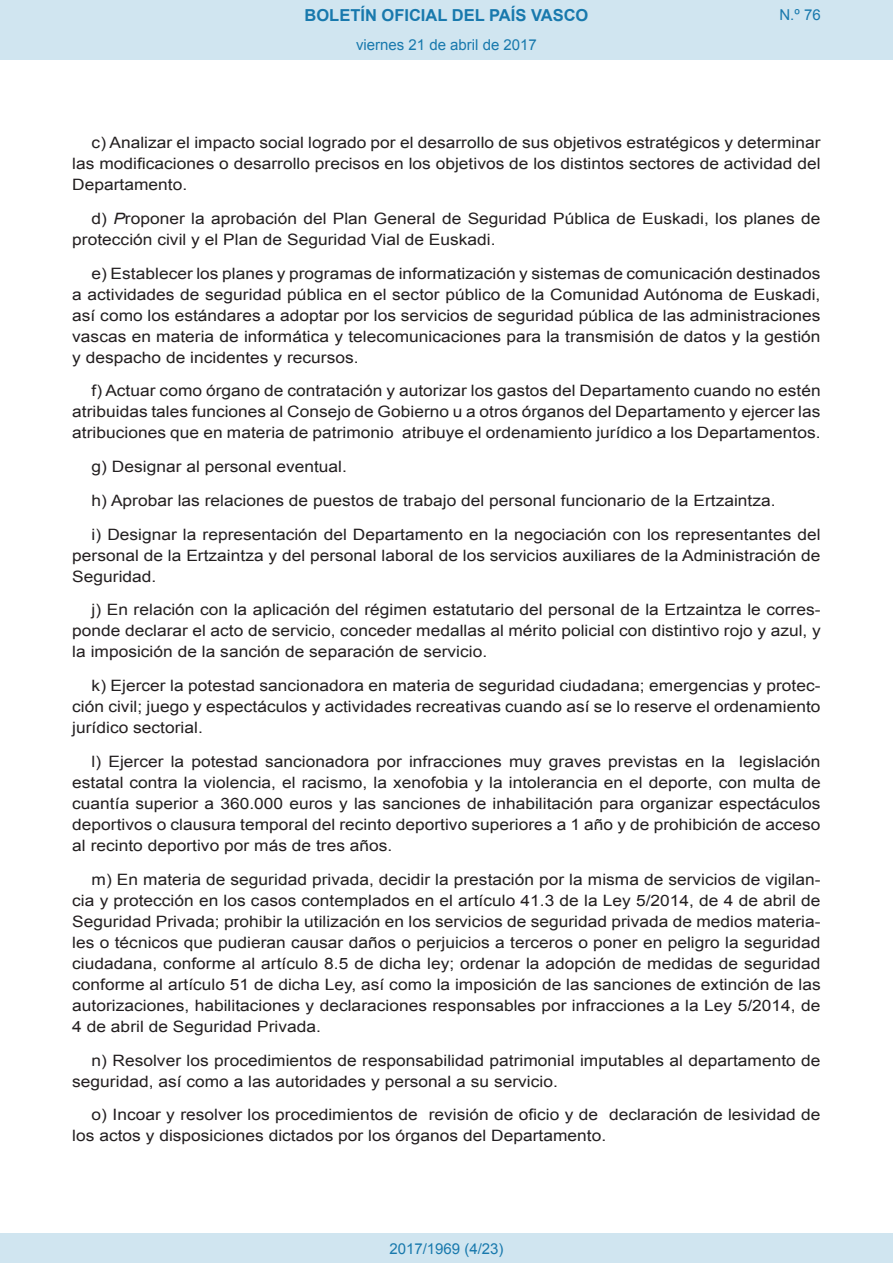
<style>
.page{position:relative;width:893px;height:1263px;background:#fff}
.page>*{position:absolute;margin:0;border:0;box-sizing:border-box;transform-origin:0 0}
.t1{font:700 16.5px "Arial";color:#1879ad}
.BOPVDetalle{font:15.6px/21px "Arial";color:#231f20;text-align:justify;scale:1.11 1}
.Paginacion_Centro{font:15px "Arial";color:#1879ad}
.s1{font-style:italic}
</style>
<div class="page">
<div style="left:0;top:0;width:893px;height:60px;background:#d0e5f0"></div>
<div style="left:0;top:1233px;width:893px;height:30px;background:#d0e5f0"></div>
<p class="t1" style="left:305px;top:4px;width:285px">BOLETÍN OFICIAL DEL PAÍS VASCO</p>
<p class="Paginacion_Centro" style="left:356px;top:35px;width:182px">viernes 21 de abril de 2017</p>
<p class="Paginacion_Centro" style="left:779px;top:5px;width:43px">N.º 76</p>
<p class="BOPVDetalle" style="left:72px;top:132px;width:676px;text-indent:19px">c) Analizar el impacto social logrado por el desarrollo de sus objetivos estratégicos y determinar las modificaciones o desarrollo precisos en los objetivos de los distintos sectores de actividad del Departamento.</p>
<p class="BOPVDetalle" style="left:72px;top:208px;width:676px;text-indent:19px">d) <span class="s1">P</span>roponer la aprobación del Plan General de Seguridad Pública de Euskadi, los planes de protección civil y el Plan de Seguridad Vial de Euskadi.</p>
<p class="BOPVDetalle" style="left:72px;top:263px;width:676px;text-indent:19px">e) Establecer los planes y programas de informatización y sistemas de comunicación destinados a actividades de seguridad pública en el sector público de la Comunidad Autónoma de Euskadi, así como los estándares a adoptar por los servicios de seguridad pública de las administraciones vascas en materia de informática y telecomunicaciones para la transmisión de datos y la gestión y despacho de incidentes y recursos.</p>
<p class="BOPVDetalle" style="left:72px;top:381px;width:676px;text-indent:19px">f) Actuar como órgano de contratación y autorizar los gastos del Departamento cuando no estén atribuidas tales funciones al Consejo de Gobierno u a otros órganos del Departamento y ejercer las atribuciones que en materia de patrimonio atribuye el ordenamiento jurídico a los Departamentos.</p>
<p class="BOPVDetalle" style="left:92px;top:456px;width:232px">g) Designar al personal eventual.</p>
<p class="BOPVDetalle" style="left:92px;top:490px;width:618px">h) Aprobar las relaciones de puestos de trabajo del personal funcionario de la Ertzaintza.</p>
<p class="BOPVDetalle" style="left:72px;top:524px;width:676px;text-indent:19px">i) Designar la representación del Departamento en la negociación con los representantes del personal de la Ertzaintza y del personal laboral de los servicios auxiliares de la Administración de Seguridad.</p>
<p class="BOPVDetalle" style="left:72px;top:600px;width:676px;text-indent:19px">j) En relación con la aplicación del régimen estatutario del personal de la Ertzaintza le corres&shy;ponde declarar el acto de servicio, conceder medallas al mérito policial con distintivo rojo y azul, y la imposición de la sanción de separación de servicio.</p>
<p class="BOPVDetalle" style="left:72px;top:675px;width:676px;text-indent:19px">k) Ejercer la potestad sancionadora en materia de seguridad ciudadana; emergencias y protec&shy;ción civil; juego y espectáculos y actividades recreativas cuando así se lo reserve el ordenamiento jurídico sectorial.</p>
<p class="BOPVDetalle" style="left:72px;top:751px;width:676px;text-indent:19px">l) Ejercer la potestad sancionadora por infracciones muy graves previstas en la legislación estatal contra la violencia, el racismo, la xenofobia y la intolerancia en el deporte, con multa de cuantía superior a 360.000 euros y las sanciones de inhabilitación para organizar espectáculos deportivos o clausura temporal del recinto deportivo superiores a 1 año y de prohibición de acceso al recinto deportivo por más de tres años.</p>
<p class="BOPVDetalle" style="left:72px;top:869px;width:676px;text-indent:19px">m) En materia de seguridad privada, decidir la prestación por la misma de servicios de vigilan&shy;cia y protección en los casos contemplados en el artículo 41.3 de la Ley 5/2014, de 4 de abril de Seguridad Privada; prohibir la utilización en los servicios de seguridad privada de medios materia&shy;les o técnicos que pudieran causar daños o perjuicios a terceros o poner en peligro la seguridad ciudadana, conforme al artículo 8.5 de dicha ley; ordenar la adopción de medidas de seguridad conforme al artículo 51 de dicha Ley, así como la imposición de las sanciones de extinción de las autorizaciones, habilitaciones y declaraciones responsables por infracciones a la Ley 5/2014, de 4 de abril de Seguridad Privada.</p>
<p class="BOPVDetalle" style="left:72px;top:1050px;width:676px;text-indent:19px">n) Resolver los procedimientos de responsabilidad patrimonial imputables al departamento de seguridad, así como a las autoridades y personal a su servicio.</p>
<p class="BOPVDetalle" style="left:72px;top:1104px;width:675px;text-indent:19px">o) Incoar y resolver los procedimientos de revisión de oficio y de declaración de lesividad de los actos y disposiciones dictados por los órganos del Departamento.</p>
<p class="Paginacion_Centro" style="left:389px;top:1238px;width:116px">2017/1969 (4/23)</p>
</div>
